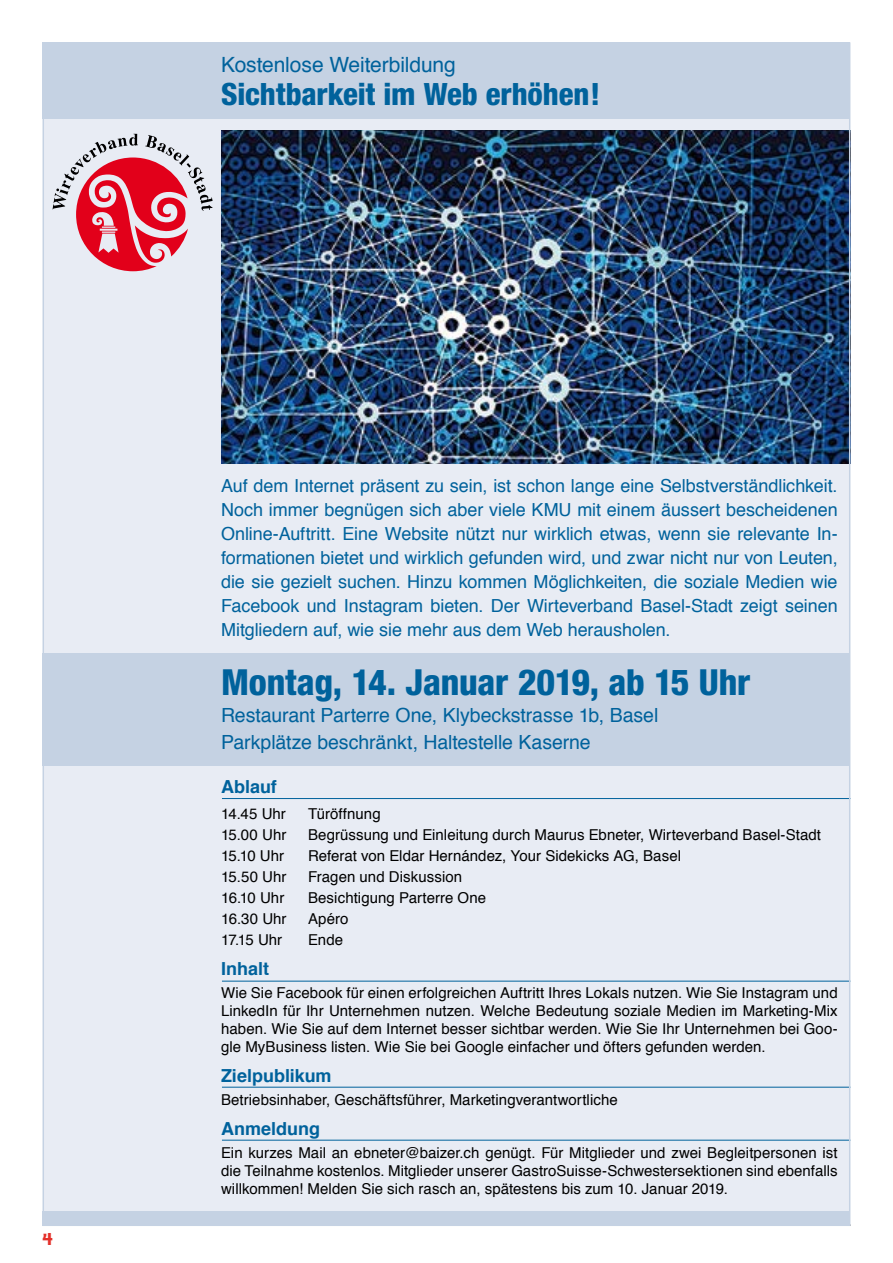
<style>
.page{position:relative;width:893px;height:1263px;background:#fff}
.page>*{position:absolute;margin:0;border:0;box-sizing:border-box;transform-origin:0 0}
.t1{font:800 condensed 36px "Helvetica Neue";letter-spacing:-.01em;color:#00629c}
.t2{font:800 condensed 30.75px "Helvetica Neue";letter-spacing:-.005em;color:#00629c}
.t3{font:21px "Helvetica";letter-spacing:-.005em;color:#00629c}
.t4{font:700 21px "Bailey Sans ITC";color:#e4312b}
.t5{font:19.5px/27px "Helvetica";letter-spacing:-.005em;color:#00629c}
.t6{font:18px/24px "Helvetica";letter-spacing:-.005em;color:#00629c;text-align:justify}
.t7{font:700 18px "Helvetica";color:#00629c}
.t8{font:15px/18px "Helvetica";letter-spacing:.005em;color:#000;text-align:justify}
</style>
<div class="page">
<div style="left:43px;top:43px;width:807px;height:1182px;background:#e8ecf4"></div>
<img style="left:221px;top:131px;width:626px;height:332px">
<div style="left:43px;top:653px;width:807px;height:112px;background:#c5d2e3"></div>
<svg style="left:53px;top:134px;width:160px;height:137px"></svg>
<hr style="left:222px;top:798px;width:628px;height:1px;background:#00629c">
<hr style="left:222px;top:981px;width:628px;height:1px;background:#00629c">
<hr style="left:222px;top:1087px;width:628px;height:1px;background:#00629c">
<hr style="left:222px;top:1140px;width:628px;height:1px;background:#00629c">
<div style="left:43px;top:42px;width:807px;height:77px;background:#c5d2e3"></div>
<div style="left:43px;top:1211px;width:807px;height:14px;background:#c5d2e3"></div>
<h3 class="t4" style="left:43px;top:1228px;width:12px">4</h3>
<h3 class="t3" style="left:221px;top:49px;width:236px">Kostenlose Weiterbildung</h3>
<h2 class="t2" style="left:221px;top:75px;width:381px">Sichtbarkeit im Web erhöhen!</h2>
<p class="t6" style="left:221px;top:475px;width:618px">Auf dem Internet präsent zu sein, ist schon lange eine Selbstverständlichkeit.<br>Noch immer begnügen sich aber viele KMU mit einem äussert bescheidenen Online-Auftritt. Eine Website nützt nur wirklich etwas, wenn sie relevante In&shy;formationen bietet und wirklich gefunden wird, und zwar nicht nur von Leuten, die sie gezielt suchen. Hinzu kommen Möglichkeiten, die soziale Medien wie Facebook und Instagram bieten. Der Wirteverband Basel-Stadt zeigt seinen Mitgliedern auf, wie sie mehr aus dem Web herausholen.</p>
<h1 class="t1" style="left:221px;top:660px;width:531px">Montag, 14. Januar 2019, ab 15 Uhr</h1>
<h3 class="t5" style="left:221px;top:702px;width:439px">Restaurant Parterre One, Klybeckstrasse 1b, Basel<br>Parkplätze beschränkt, Haltestelle Kaserne</h3>
<p class="t7" style="left:221px;top:772px;width:57px">Ablauf</p>
<p class="t8" style="left:221px;top:805px;width:66px">14.45 Uhr</p>
<p class="t8" style="left:308px;top:805px;width:74px">Türöffnung</p>
<p class="t8" style="left:221px;top:826px;width:67px">15.00 Uhr</p>
<p class="t8" style="left:308px;top:826px;width:514px">Begrüssung und Einleitung durch Maurus Ebneter, Wirteverband Basel-Stadt</p>
<p class="t8" style="left:221px;top:847px;width:65px">15.10 Uhr</p>
<p class="t8" style="left:308px;top:847px;width:374px">Referat von Eldar Hernández, Your Sidekicks AG, Basel</p>
<p class="t8" style="left:221px;top:868px;width:67px">15.50 Uhr</p>
<p class="t8" style="left:308px;top:868px;width:156px">Fragen und Diskussion</p>
<p class="t8" style="left:221px;top:889px;width:65px">16.10 Uhr</p>
<p class="t8" style="left:308px;top:889px;width:180px">Besichtigung Parterre One</p>
<p class="t8" style="left:221px;top:910px;width:67px">16.30 Uhr</p>
<p class="t8" style="left:308px;top:910px;width:42px">Apéro</p>
<p class="t8" style="left:221px;top:931px;width:63px">17.15 Uhr</p>
<p class="t8" style="left:308px;top:931px;width:37px">Ende</p>
<p class="t7" style="left:221px;top:954px;width:49px">Inhalt</p>
<p class="t8" style="left:221px;top:984px;width:618px">Wie Sie Facebook für einen erfolgreichen Auftritt Ihres Lokals nutzen. Wie Sie Instagram und LinkedIn für Ihr Unternehmen nutzen. Welche Bedeutung soziale Medien im Marketing-Mix haben. Wie Sie auf dem Internet besser sichtbar werden. Wie Sie Ihr Unternehmen bei Goo&shy;gle MyBusiness listen. Wie Sie bei Google einfacher und öfters gefunden werden.</p>
<p class="t7" style="left:221px;top:1061px;width:112px">Zielpublikum</p>
<p class="t8" style="left:221px;top:1091px;width:398px">Betriebsinhaber, Geschäftsführer, Marketingverantwortliche</p>
<p class="t7" style="left:221px;top:1114px;width:100px">Anmeldung</p>
<p class="t8" style="left:221px;top:1144px;width:618px">Ein kurzes Mail an ebneter@baizer.ch genügt. Für Mitglieder und zwei Begleitpersonen ist die Teilnahme kostenlos. Mitglieder unserer GastroSuisse-Schwestersektionen sind ebenfalls willkommen! Melden Sie sich rasch an, spätestens bis zum 10. Januar 2019.</p>
</div>
